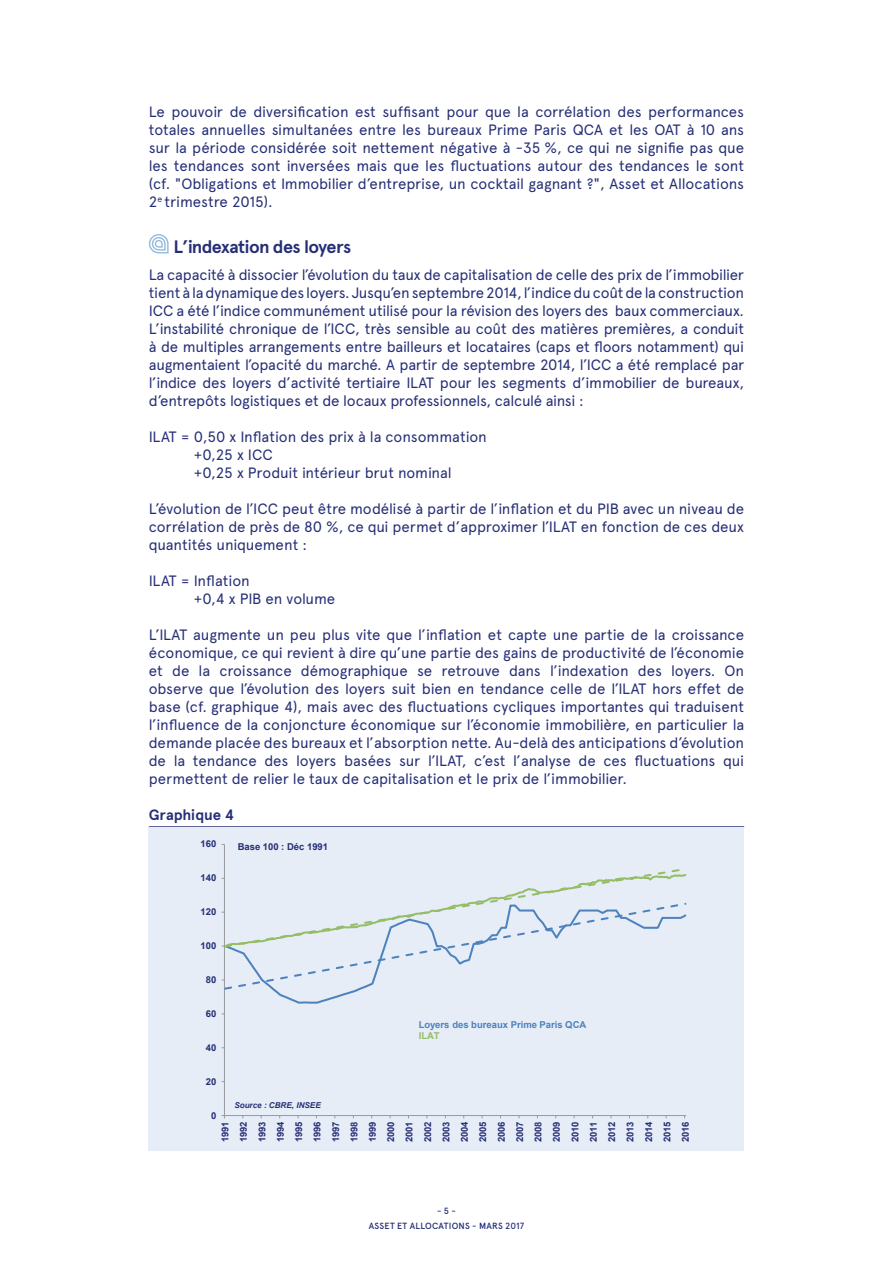
<style>
.page{position:relative;width:893px;height:1263px;background:#fff}
.page>*{position:absolute;margin:0;border:0;box-sizing:border-box;transform-origin:0 0}
.t1{font:700 18px "Apercu";letter-spacing:-.035em;color:#262f76}
.t2{font:15px/18px "Apercu";letter-spacing:-.01em;color:#262f76;text-align:justify}
.t3{font:700 15px "Apercu";letter-spacing:-.005em;color:#262f76}
.t4{font:700 9.45px/18.5px "Arial";color:#262f76;text-align:justify}
.t5{font:700 9.45px "Arial";color:#4d82bd}
.t6{font:700 9.45px "Arial";color:#94bd66}
.t7{font:500 9px/15px "Apercu";letter-spacing:.025em;color:#262f76;text-align:center}
.t8{font:italic 700 8.1px "Arial";color:#262f76}
</style>
<div class="page">
<hr style="left:149px;top:826px;width:595px;height:1px;background:#262f76">
<svg style="left:149px;top:234px;width:20px;height:19px"></svg>
<div style="left:149px;top:827px;width:595px;height:323px;background:#e7edf7"></div>
<hr style="left:224px;top:844px;width:1px;height:271px;background:#989a9d">
<hr style="left:224px;top:1115px;width:462px;height:1px;background:#989a9d">
<svg style="left:274px;top:991px;width:84px;height:13px"></svg>
<svg style="left:222px;top:869px;width:465px;height:122px"></svg>
<p class="t2" style="left:149px;top:103px;width:597px">Le pouvoir de diversification est suffisant pour que la corrélation des performances totales annuelles simultanées entre les bureaux Prime Paris QCA et les OAT à 10 ans sur la période considérée soit nettement négative à -35 %, ce qui ne signifie pas que les tendances sont inversées mais que les fluctuations autour des tendances le sont (cf. "Obligations et Immobilier d’entreprise, un cocktail gagnant ?", Asset et Allocations 2<sup>e</sup> trimestre 2015).</p>
<p class="t1" style="left:174px;top:236px;width:179px">L’indexation des loyers</p>
<p class="t2" style="left:149px;top:266px;width:597px">La capacité à dissocier l’évolution du taux de capitalisation de celle des prix de l’immobilier tient à la dynamique des loyers. Jusqu’en septembre 2014, l’indice du coût de la construction ICC a été l’indice communément utilisé pour la révision des loyers des baux commerciaux.<br>L’instabilité chronique de l’ICC, très sensible au coût des matières premières, a conduit à de multiples arrangements entre bailleurs et locataires (caps et floors notamment) qui augmentaient l’opacité du marché. A partir de septembre 2014, l’ICC a été remplacé par l’indice des loyers d’activité tertiaire ILAT pour les segments d’immobilier de bureaux, d’entrepôts logistiques et de locaux professionnels, calculé ainsi :</p>
<p class="t2" style="left:194px;top:428px;width:295px;text-align:left;text-indent:-45px">ILAT = 0,50 x Inflation des prix à la consommation +0,25 x ICC<br>+0,25 x Produit intérieur brut nominal</p>
<p class="t2" style="left:149px;top:500px;width:597px">L’évolution de l’ICC peut être modélisé à partir de l’inflation et du PIB avec un niveau de corrélation de près de 80 %, ce qui permet d’approximer l’ILAT en fonction de ces deux quantités uniquement :</p>
<p class="t2" style="left:194px;top:572px;width:143px;text-indent:-45px">ILAT = Inflation<br>+0,4 x PIB en volume</p>
<p class="t2" style="left:149px;top:626px;width:597px">L’ILAT augmente un peu plus vite que l’inflation et capte une partie de la croissance économique, ce qui revient à dire qu’une partie des gains de productivité de l’économie et de la croissance démographique se retrouve dans l’indexation des loyers. On observe que l’évolution des loyers suit bien en tendance celle de l’ILAT hors effet de base (cf. graphique 4), mais avec des fluctuations cycliques importantes qui traduisent l’influence de la conjoncture économique sur l’économie immobilière, en particulier la demande placée des bureaux et l’absorption nette. Au-delà des anticipations d’évolution de la tendance des loyers basées sur l’ILAT, c’est l’analyse de ces fluctuations qui permettent de relier le taux de capitalisation et le prix de l’immobilier.</p>
<p class="t3" style="left:149px;top:806px;width:87px">Graphique 4</p>
<p class="t4" style="left:201px;top:835px;width:17px">160</p>
<p class="t4" style="left:201px;top:869px;width:17px">140</p>
<p class="t4" style="left:201px;top:903px;width:17px">120</p>
<p class="t4" style="left:201px;top:937px;width:17px">100</p>
<p class="t4" style="left:206px;top:971px;width:12px">80</p>
<p class="t4" style="left:206px;top:1005px;width:12px">60</p>
<p class="t4" style="left:206px;top:1038px;width:12px">40</p>
<p class="t4" style="left:206px;top:1072px;width:12px">20</p>
<p class="t4" style="left:211px;top:1106px;width:7px">0</p>
<p class="t4" style="left:238px;top:837px;width:92px">Base 100 : Déc 1991</p>
<p class="t8" style="left:234px;top:1100px;width:88px">Source : CBRE, INSEE</p>
<p class="t5" style="left:419px;top:1019px;width:169px">Loyers des bureaux Prime Paris QCA</p>
<p class="t6" style="left:419px;top:1030px;width:22px">ILAT</p>
<p class="t4" style="left:216px;top:1142px;width:23px;rotate:-90deg">1991<br>1992<br>1993<br>1994<br>1995<br>1996<br>1997<br>1998<br>1999<br>2000<br>2001<br>2002<br>2003<br>2004<br>2005<br>2006<br>2007<br>2008<br>2009<br>2010<br>2011<br>2012<br>2013<br>2014<br>2015<br>2016</p>
<p class="t7" style="left:369px;top:1203px;width:157px">- 5 -<br>ASSET ET ALLOCATIONS - MARS 2017</p>
</div>
